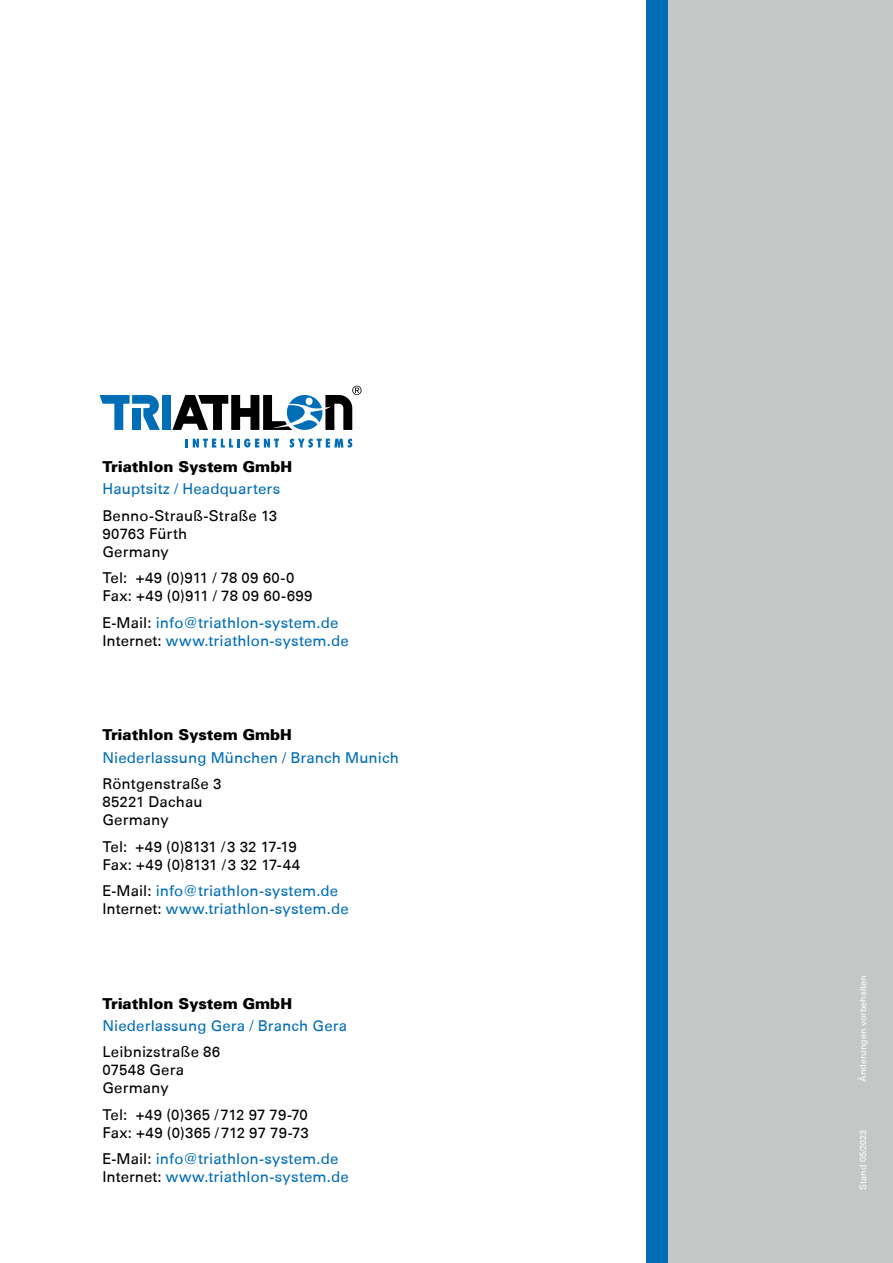
<style>
.page{position:relative;width:893px;height:1263px;background:#fff}
.page>*{position:absolute;margin:0;border:0;box-sizing:border-box;transform-origin:0 0}
.t1{font:15px/18px "Univers 55 Roman";letter-spacing:.005em;color:#006db7}
.t2{font:15px/18px "Univers 55 Roman";letter-spacing:.005em;color:#000}
.t3{font:900 15px "Univers";color:#000}
.t4{font:9px "Univers 55 Roman";color:#fff}
.s1{color:#000}
</style>
<div class="page">
<div style="left:646px;top:0;width:247px;height:1263px;background:#c5c6c6"></div>
<div style="left:646px;top:0;width:22px;height:1263px;background:#006db7"></div>
<div style="left:162px;top:395px;width:9px;height:35px;background:#006db7"></div>
<svg style="left:99px;top:395px;width:61px;height:35px"></svg>
<svg style="left:172px;top:386px;width:190px;height:61px"></svg>
<p class="t3" style="left:102px;top:457px;width:191px">Triathlon System GmbH</p>
<p class="t1" style="left:102px;top:480px;width:179px">Hauptsitz / Headquarters</p>
<p class="t2" style="left:102px;top:507px;width:176px">Benno-Strauß-Straße 13<br>90763 Fürth<br>Germany</p>
<p class="t2" style="left:102px;top:569px;width:212px">Tel: +49 (0)911 / 78 09 60-0<br>Fax: +49 (0)911 / 78 09 60-699</p>
<p class="t1" style="left:102px;top:614px;width:248px"><span class="s1">E-Mail:</span> info@triathlon-system.de<br><span class="s1">Internet:</span> www.triathlon-system.de</p>
<p class="t3" style="left:102px;top:725px;width:191px">Triathlon System GmbH</p>
<p class="t1" style="left:102px;top:748px;width:298px">Niederlassung München / Branch Munich</p>
<p class="t2" style="left:102px;top:775px;width:120px">Röntgenstraße 3<br>85221 Dachau<br>Germany</p>
<p class="t2" style="left:102px;top:837px;width:199px">Tel: +49 (0)8131 /3 32 17-19<br>Fax: +49 (0)8131 /3 32 17-44</p>
<p class="t1" style="left:102px;top:882px;width:248px"><span class="s1">E-Mail:</span> info@triathlon-system.de<br><span class="s1">Internet:</span> www.triathlon-system.de</p>
<p class="t3" style="left:102px;top:993px;width:191px">Triathlon System GmbH</p>
<p class="t1" style="left:102px;top:1016px;width:246px">Niederlassung Gera / Branch Gera</p>
<p class="t2" style="left:102px;top:1043px;width:119px">Leibnizstraße 86<br>07548 Gera<br>Germany</p>
<p class="t2" style="left:102px;top:1105px;width:208px">Tel: +49 (0)365 /712 97 79-70<br>Fax: +49 (0)365 /712 97 79-73</p>
<p class="t1" style="left:102px;top:1150px;width:248px"><span class="s1">E-Mail:</span> info@triathlon-system.de<br><span class="s1">Internet:</span> www.triathlon-system.de</p>
<p class="t4" style="left:858px;top:1082px;width:108px;rotate:-90deg">Änderungen vorbehalten</p>
<p class="t4" style="left:858px;top:1190px;width:62px;rotate:-90deg">Stand 05/2023</p>
</div>
